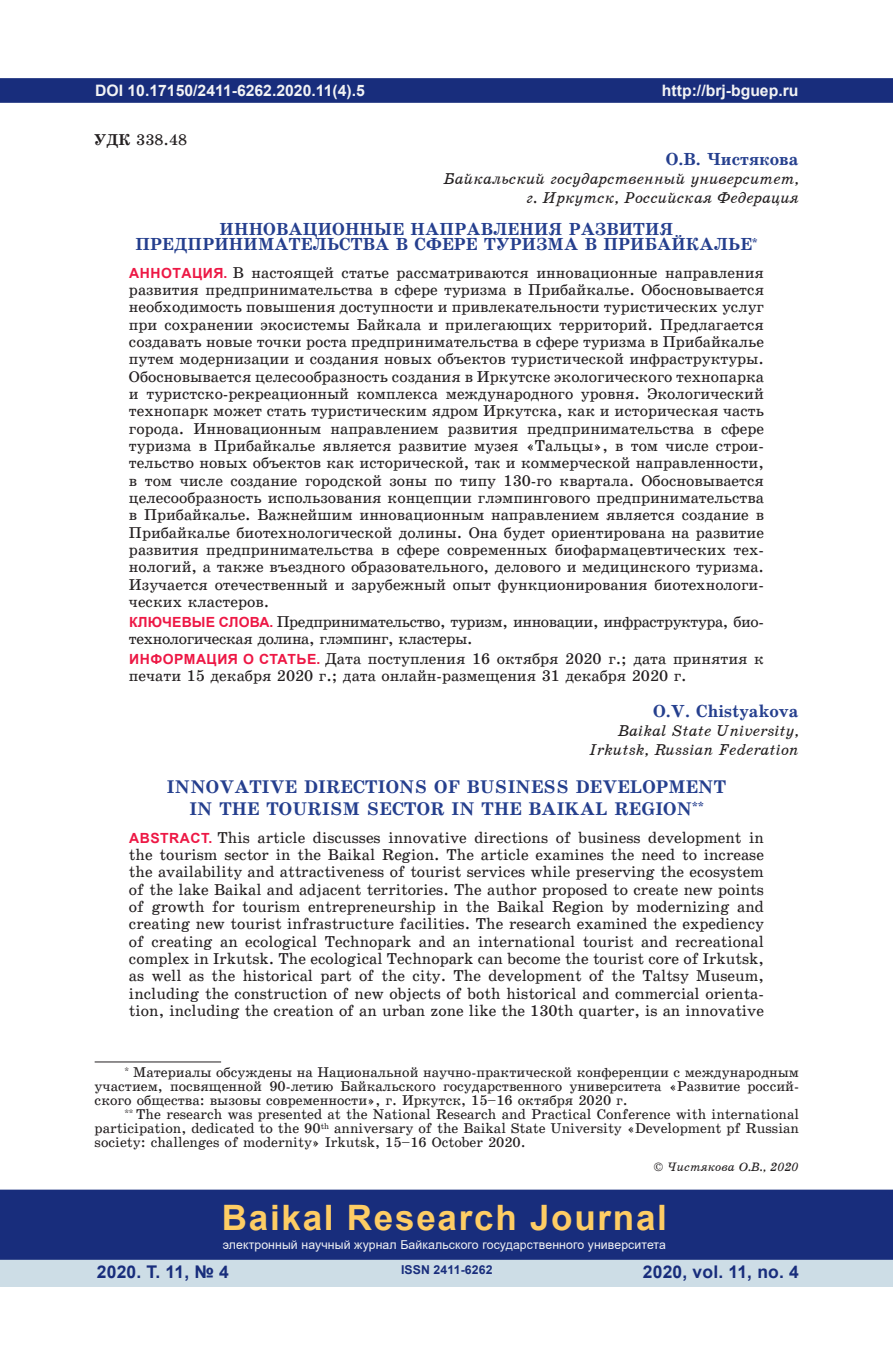
<style>
.page{position:relative;width:893px;height:1360px;background:#fff}
.page>*{position:absolute;margin:0;border:0;box-sizing:border-box;transform-origin:0 0}
.t1{font:700 35px "Arial";letter-spacing:.05em;color:#fecd64}
.Аннотация_текст{font:18.38px/22.2px "School Book C Bold";letter-spacing:.01em;color:#253f8e;text-align:center}
.Заголовок{font:17.5px/15.8px "School Book C Bold";letter-spacing:.01em;color:#253f8e;text-align:center}
.t2{font:700 17.5px "Arial";letter-spacing:.01em;color:#182d7c}
.Автор{font:17.5px "School Book C Bold";color:#253f8e}
.Аннотация_текст-2{font:15.75px/17.3px "School Book C";color:#231f20;text-align:justify}
.Инфа{font:15.75px/17.3px "School Book C";color:#231f20}
.регалии{font:15.75px "School Book C Italic";color:#231f20}
.КС{font:15.75px/17.3px "School Book C";letter-spacing:-.025em;color:#231f20}
.t3{font:700 15.75px "Arial";color:#f2f3f4}
.УДК_ББК{font:15.75px "School Book C";color:#231f20}
.Сноска{font:14.17px/14px "School Book C";color:#231f20;text-align:justify}
.t4{font:12.25px "Arial";letter-spacing:.01em;color:#f2f3f4}
.копирайт_автора{font:12.25px "School Book C Italic";color:#231f20}
.t5{font:700 12.25px "Arial";letter-spacing:.01em;color:#182d7c}
.s1{font-family:"School Book C Bold"}
.s2{font-family:"Arial";font-weight:700;font-size:14px;color:#ed1845}
</style>
<div class="page">
<div style="left:0;top:78px;width:893px;height:25px;background:#182d7c;border:2px solid #182d7c"></div>
<div style="left:0;top:1258px;width:893px;height:28px;background:#cddde6"></div>
<div style="left:0;top:1189px;width:893px;height:70px;background:#182d7c;border:2px solid #182d7c"></div>
<hr style="left:95px;top:1061px;width:126px;height:1px;background:#231f20">
<p class="t3" style="left:95px;top:79px;width:271px">DOI 10.17150/2411-6262.2020.11(4).5</p>
<p class="t3" style="left:662px;top:79px;width:138px">http://brj-bguep.ru</p>
<p class="УДК_ББК" style="left:94px;top:131px;width:95px"><span class="s1">УДК</span> 338.48</p>
<p class="Автор" style="left:666px;top:150px;width:134px">О.В. Чистякова</p>
<p class="регалии" style="left:443px;top:170px;width:357px">Байкальский государственный университет,</p>
<p class="регалии" style="left:527px;top:189px;width:274px">г. Иркутск, Российская Федерация</p>
<p class="Заголовок" style="left:135px;top:221px;width:624px">ИННОВАЦИОННЫЕ НАПРАВЛЕНИЯ РАЗВИТИЯ<br>ПРЕДПРИНИМАТЕЛЬСТВА В СФЕРЕ ТУРИЗМА В ПРИБАЙКАЛЬЕ<sup>*</sup></p>
<p class="Аннотация_текст-2" style="left:129px;top:264px;width:636px"><span class="s2">АННОТАЦИЯ.</span> В настоящей статье рассматриваются инновационные направления развития предпринимательства в сфере туризма в Прибайкалье. Обосновывается необходимость повышения доступности и привлекательности туристических услуг при сохранении экосистемы Байкала и прилегающих территорий. Предлагается создавать новые точки роста предпринимательства в сфере туризма в Прибайкалье путем модернизации и создания новых объектов туристической инфраструктуры.<br>Обосновывается целесообразность создания в Иркутске экологического технопарка и туристско-рекреационный комплекса международного уровня. Экологический технопарк может стать туристическим ядром Иркутска, как и историческая часть города. Инновационным направлением развития предпринимательства в сфере туризма в Прибайкалье является развитие музея «Тальцы», в том числе строи&shy;тельство новых объектов как исторической, так и коммерческой направленности, в том числе создание городской зоны по типу 130-го квартала. Обосновывается целесообразность использования концепции глэмпингового предпринимательства в Прибайкалье. Важнейшим инновационным направлением является создание в Прибайкалье биотехнологической долины. Она будет ориентирована на развитие развития предпринимательства в сфере современных биофармацевтических тех&shy;нологий, а также въездного образовательного, делового и медицинского туризма.<br>Изучается отечественный и зарубежный опыт функционирования биотехнологи&shy;ческих кластеров.</p>
<p class="КС" style="left:129px;top:613px;width:636px"><span class="s2">КЛЮЧЕВЫЕ СЛОВА.</span> Предпринимательство, туризм, инновации, инфраструктура, био&shy;технологическая долина, глэмпинг, кластеры.</p>
<p class="Инфа" style="left:129px;top:650px;width:636px"><span class="s2">ИНФОРМАЦИЯ О СТАТЬЕ.</span> Дата поступления 16 октября 2020 г.; дата принятия к печати 15 декабря 2020 г.; дата онлайн-размещения 31 декабря 2020 г.</p>
<p class="Автор" style="left:653px;top:702px;width:147px">O.V. Chistyakova</p>
<p class="регалии" style="left:618px;top:722px;width:182px">Baikal State University,</p>
<p class="регалии" style="left:589px;top:741px;width:211px">Irkutsk, Russian Federation</p>
<p class="Аннотация_текст" style="left:167px;top:776px;width:561px">INNOVATIVE DIRECTIONS OF BUSINESS DEVELOPMENT<br>IN THE TOURISM SECTOR IN THE BAIKAL REGION<sup>**</sup></p>
<p class="Аннотация_текст-2" style="left:129px;top:828px;width:637px"><span class="s2">ABSTRACT.</span> This article discusses innovative directions of business development in the tourism sector in the Baikal Region. The article examines the need to increase the availability and attractiveness of tourist services while preserving the ecosystem of the lake Baikal and adjacent territories. The author proposed to create new points of growth for tourism entrepreneurship in the Baikal Region by modernizing and creating new tourist infrastructure facilities. The research examined the expediency of creating an ecological Technopark and an international tourist and recreational complex in Irkutsk. The ecological Technopark can become the tourist core of Irkutsk, as well as the historical part of the city. The development of the Taltsy Museum, including the construction of new objects of both historical and commercial orienta&shy;tion, including the creation of an urban zone like the 130th quarter, is an innovative</p>
<p class="Сноска" style="left:95px;top:1065px;width:706px;text-indent:30px"><sup>*</sup> Материалы обсуждены на Национальной научно-практической конференции с международным участием, посвященной 90-летию Байкальского государственного университета «Развитие россий&shy;ского общества: вызовы современности», г. Иркутск, 15–16 октября 2020 г.</p>
<p class="Сноска" style="left:95px;top:1107px;width:706px;text-indent:30px"><sup>**</sup> The research was presented at the National Research and Practical Conference with international participation, dedicated to the 90<sup>th</sup> anniversary of the Baikal State University «Development pf Russian society: challenges of modernity» Irkutsk, 15–16 October 2020.</p>
<p class="копирайт_автора" style="left:654px;top:1160px;width:146px">© Чистякова О.В., 2020</p>
<h1 class="t1" style="left:222px;top:1192px;width:447px">Baikal Research Journal</h1>
<p class="t4" style="left:223px;top:1236px;width:445px">электронный научный журнал Байкальского государственного университета</p>
<p class="t2" style="left:97px;top:1259px;width:134px">2020. Т. 11, № 4</p>
<p class="t5" style="left:401px;top:1261px;width:93px">ISSN 2411-6262</p>
<p class="t2" style="left:643px;top:1259px;width:158px">2020, vol. 11, no. 4</p>
</div>
